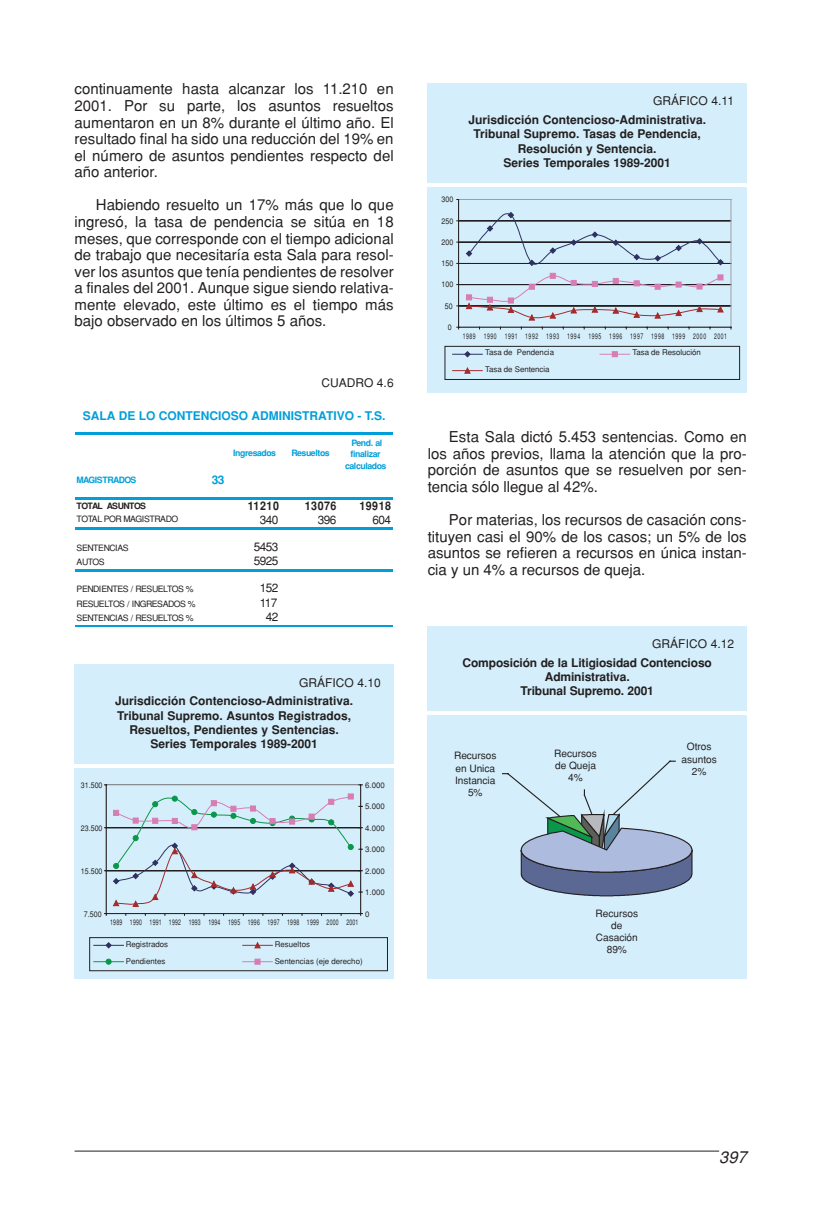
<style>
.page{position:relative;width:821px;height:1215px;background:#fff}
.page>*{position:absolute;margin:0;border:0;box-sizing:border-box;transform-origin:0 0}
.t1{font:italic 16.5px "Helvetica";color:#231f20}
.t2{font:15px/16.5px "Helvetica";color:#231f20;text-align:justify}
.t3{font:700 12px/14.2px "Helvetica";color:#231f20;text-align:center}
.t4{font:12px "Helvetica";color:#231f20}
.t5{font:700 12px "Helvetica";color:#009fda}
.t6{font:11.85px "Helvetica";letter-spacing:-.05em;color:#231f20}
.t7{font:700 11.85px "Helvetica";letter-spacing:.05em;color:#231f20;scale:.9 1}
.t8{font:700 11.85px "Helvetica";color:#009fda}
.t9{font:10.2px/12.1px "Helvetica";letter-spacing:-.005em;color:#231f20;text-align:center}
.t10{font:8.7px "Helvetica";letter-spacing:-.06em;color:#231f20}
.t11{font:700 8.7px/11.6px "Helvetica";letter-spacing:-.05em;color:#009fda;text-align:center}
.t12{font:700 8.7px "Helvetica";letter-spacing:-.08em;color:#231f20}
.t13{font:700 8.7px "Helvetica";letter-spacing:-.07em;color:#009fda}
.t14{font:7.8px "Helvetica";letter-spacing:.005em;color:#231f20}
.t15{font:7.8px/16.4px "Helvetica";letter-spacing:.105em;color:#231f20;scale:.65 1}
.t16{font:7.8px "Helvetica";letter-spacing:.045em;color:#231f20;scale:.65 1}
.t17{font:7.8px "Helvetica";letter-spacing:.005em;color:#231f20;scale:.9 1}
</style>
<div class="page">
<hr style="left:75px;top:1151px;width:644px;height:1px;background:#231f20">
<hr style="left:75px;top:432px;width:317px;height:3px;background:#009fda">
<hr style="left:75px;top:498px;width:317px;height:2px;background:#009fda">
<hr style="left:75px;top:528px;width:317px;height:2px;background:#009fda">
<hr style="left:75px;top:569px;width:317px;height:2px;background:#009fda">
<hr style="left:75px;top:625px;width:317px;height:1px;background:#009fda">
<div style="left:75px;top:768px;width:318px;height:211px;background:#d4effb"></div>
<hr style="left:106px;top:871px;width:254px;height:1px;background:#231f20">
<hr style="left:106px;top:870px;width:254px;height:1px;background:#231f20">
<hr style="left:106px;top:828px;width:254px;height:1px;background:#231f20">
<hr style="left:106px;top:827px;width:254px;height:1px;background:#231f20">
<hr style="left:106px;top:785px;width:254px;height:1px;background:#231f20">
<hr style="left:106px;top:784px;width:254px;height:1px;background:#a0a1a5">
<hr style="left:106px;top:785px;width:1px;height:129px;background:#231f20">
<hr style="left:106px;top:913px;width:254px;height:1px;background:#231f20">
<hr style="left:360px;top:785px;width:1px;height:129px;background:#231f20">
<svg style="left:112px;top:794px;width:250px;height:113px"></svg>
<div style="left:89px;top:937px;width:299px;height:34px;border:1px solid #231f20"></div>
<svg style="left:94px;top:942px;width:29px;height:7px"></svg>
<svg style="left:243px;top:942px;width:29px;height:7px"></svg>
<svg style="left:94px;top:959px;width:29px;height:6px"></svg>
<svg style="left:243px;top:959px;width:29px;height:6px"></svg>
<div style="left:75px;top:665px;width:318px;height:99px;background:#d4effb"></div>
<div style="left:427px;top:187px;width:319px;height:206px;background:#d4effb"></div>
<hr style="left:458px;top:306px;width:273px;height:1px;background:#231f20">
<hr style="left:458px;top:305px;width:273px;height:1px;background:#231f20">
<hr style="left:458px;top:285px;width:273px;height:1px;background:#231f20">
<hr style="left:458px;top:284px;width:273px;height:1px;background:#231f20">
<hr style="left:458px;top:263px;width:273px;height:1px;background:#231f20">
<hr style="left:458px;top:242px;width:273px;height:1px;background:#231f20">
<hr style="left:458px;top:221px;width:273px;height:1px;background:#231f20">
<hr style="left:458px;top:220px;width:273px;height:1px;background:#231f20">
<hr style="left:458px;top:199px;width:273px;height:1px;background:#a0a1a5">
<hr style="left:730px;top:199px;width:1px;height:128px;background:#a0a1a5">
<hr style="left:458px;top:199px;width:1px;height:128px;background:#231f20">
<hr style="left:458px;top:327px;width:273px;height:1px;background:#231f20">
<svg style="left:465px;top:212px;width:259px;height:54px"></svg>
<svg style="left:465px;top:273px;width:259px;height:48px"></svg>
<div style="left:444px;top:346px;width:296px;height:34px;border:1px solid #231f20"></div>
<hr style="left:452px;top:354px;width:30px;height:1px;background:#2e3060">
<svg style="left:463px;top:351px;width:8px;height:7px"></svg>
<svg style="left:600px;top:351px;width:29px;height:6px"></svg>
<hr style="left:452px;top:370px;width:30px;height:1px;background:#a32b2d">
<svg style="left:463px;top:367px;width:8px;height:7px"></svg>
<div style="left:427px;top:84px;width:319px;height:99px;background:#d4effb"></div>
<div style="left:427px;top:715px;width:319px;height:264px;background:#d4effb"></div>
<svg style="left:502px;top:760px;width:191px;height:137px"></svg>
<div style="left:427px;top:626px;width:319px;height:85px;background:#d4effb"></div>
<p class="t2" style="left:75px;top:82px;width:320px">continuamente hasta alcanzar los 11.210 en 2001. Por su parte, los asuntos resueltos aumentaron en un 8% durante el último año. El resultado final ha sido una reducción del 19% en el número de asuntos pendientes respecto del año anterior.</p>
<p class="t2" style="left:75px;top:198px;width:320px;text-indent:21px">Habiendo resuelto un 17% más que lo que ingresó, la tasa de pendencia se sitúa en 18 meses, que corresponde con el tiempo adicional de trabajo que necesitaría esta Sala para resol&shy;ver los asuntos que tenía pendientes de resolver a finales del 2001. Aunque sigue siendo relativa&shy;mente elevado, este último es el tiempo más bajo observado en los últimos 5 años.</p>
<p class="t4" style="left:321px;top:378px;width:74px">CUADRO 4.6</p>
<p class="t5" style="left:83px;top:411px;width:304px">SALA DE LO CONTENCIOSO ADMINISTRATIVO - T.S.</p>
<p class="t11" style="left:233px;top:448px;width:44px">Ingresados</p>
<p class="t11" style="left:291px;top:448px;width:40px">Resueltos</p>
<p class="t11" style="left:345px;top:438px;width:43px">Pend. al finalizar calculados</p>
<p class="t13" style="left:77px;top:477px;width:61px">MAGISTRADOS</p>
<p class="t8" style="left:212px;top:476px;width:14px">33</p>
<p class="t12" style="left:77px;top:503px;width:71px">TOTAL ASUNTOS</p>
<p class="t7" style="left:248px;top:502px;width:36px">11210</p>
<p class="t7" style="left:305px;top:502px;width:37px">13076</p>
<p class="t7" style="left:359px;top:502px;width:37px">19918</p>
<p class="t10" style="left:77px;top:516px;width:103px">TOTAL POR MAGISTRADO</p>
<p class="t6" style="left:260px;top:516px;width:20px">340</p>
<p class="t6" style="left:318px;top:516px;width:20px">396</p>
<p class="t6" style="left:372px;top:516px;width:20px">604</p>
<p class="t10" style="left:77px;top:545px;width:54px">SENTENCIAS</p>
<p class="t6" style="left:254px;top:543px;width:26px">5453</p>
<p class="t10" style="left:77px;top:559px;width:30px">AUTOS</p>
<p class="t6" style="left:254px;top:557px;width:26px">5925</p>
<p class="t10" style="left:77px;top:586px;width:118px">PENDIENTES / RESUELTOS %</p>
<p class="t6" style="left:260px;top:584px;width:20px">152</p>
<p class="t10" style="left:77px;top:601px;width:121px">RESUELTOS / INGRESADOS %</p>
<p class="t6" style="left:260px;top:598px;width:19px">117</p>
<p class="t10" style="left:77px;top:615px;width:118px">SENTENCIAS / RESUELTOS %</p>
<p class="t6" style="left:266px;top:613px;width:14px">42</p>
<p class="t4" style="left:299px;top:678px;width:83px">GRÁFICO 4.10</p>
<p class="t3" style="left:115px;top:695px;width:239px">Jurisdicción Contencioso-Administrativa.<br>Tribunal Supremo. Asuntos Registrados, Resueltos, Pendientes y Sentencias.<br>Series Temporales 1989-2001</p>
<p class="t17" style="left:81px;top:782px;width:26px">31.500</p>
<p class="t14" style="left:365px;top:782px;width:21px">6.000</p>
<p class="t14" style="left:365px;top:804px;width:21px">5.000</p>
<p class="t17" style="left:81px;top:825px;width:26px">23.500</p>
<p class="t14" style="left:365px;top:825px;width:21px">4.000</p>
<p class="t14" style="left:365px;top:847px;width:21px">3.000</p>
<p class="t17" style="left:81px;top:868px;width:26px">15.500</p>
<p class="t14" style="left:365px;top:868px;width:21px">2.000</p>
<p class="t14" style="left:365px;top:890px;width:21px">1.000</p>
<p class="t17" style="left:84px;top:911px;width:21px">7.500</p>
<p class="t14" style="left:365px;top:911px;width:6px">0</p>
<p class="t16" style="left:110px;top:919px;width:383px">1989 1990 1991 1992 1993 1994 1995 1996 1997 1998 1999 2000 2001</p>
<p class="t14" style="left:126px;top:942px;width:44px">Registrados</p>
<p class="t14" style="left:275px;top:942px;width:37px">Resueltos</p>
<p class="t14" style="left:126px;top:958px;width:41px">Pendientes</p>
<p class="t14" style="left:275px;top:958px;width:89px">Sentencias (eje derecho)</p>
<p class="t4" style="left:653px;top:97px;width:82px">GRÁFICO 4.11</p>
<p class="t3" style="left:468px;top:114px;width:239px">Jurisdicción Contencioso-Administrativa.<br>Tribunal Supremo. Tasas de Pendencia, Resolución y Sentencia.<br>Series Temporales 1989-2001</p>
<p class="t17" style="left:441px;top:197px;width:15px">300</p>
<p class="t17" style="left:441px;top:218px;width:15px">250</p>
<p class="t17" style="left:441px;top:239px;width:15px">200</p>
<p class="t17" style="left:441px;top:261px;width:15px">150</p>
<p class="t17" style="left:441px;top:282px;width:15px">100</p>
<p class="t17" style="left:444px;top:303px;width:10px">50</p>
<p class="t17" style="left:448px;top:325px;width:6px">0</p>
<p class="t15" style="left:485px;top:329px;width:374px;text-indent:-22px">1989 1990 1991 1992 1993 1994 1995 1996 1997 1998 1999 2000 2001<br>Tasa de Pendencia</p>
<p class="t14" style="left:632px;top:350px;width:70px">Tasa de Resolución</p>
<p class="t14" style="left:485px;top:366px;width:66px">Tasa de Sentencia</p>
<p class="t2" style="left:427px;top:430px;width:320px;text-indent:21px">Esta Sala dictó 5.453 sentencias. Como en los años previos, llama la atención que la pro&shy;porción de asuntos que se resuelven por sen&shy;tencia sólo llegue al 42%.</p>
<p class="t2" style="left:427px;top:513px;width:320px;text-indent:21px">Por materias, los recursos de casación cons&shy;tituyen casi el 90% de los casos; un 5% de los asuntos se refieren a recursos en única instan&shy;cia y un 4% a recursos de queja.</p>
<p class="t4" style="left:652px;top:639px;width:83px">GRÁFICO 4.12</p>
<p class="t3" style="left:462px;top:656px;width:251px">Composición de la Litigiosidad Contencioso<br>Administrativa.<br>Tribunal Supremo. 2001</p>
<p class="t9" style="left:454px;top:751px;width:44px">Recursos en Unica<br>Instancia<br>5%</p>
<p class="t9" style="left:554px;top:748px;width:44px">Recursos de Queja<br>4%</p>
<p class="t9" style="left:681px;top:742px;width:37px">Otros asuntos<br>2%</p>
<p class="t9" style="left:595px;top:908px;width:44px">Recursos de<br>Casación<br>89%</p>
<p class="t1" style="left:719px;top:1151px;width:29px">397</p>
</div>
